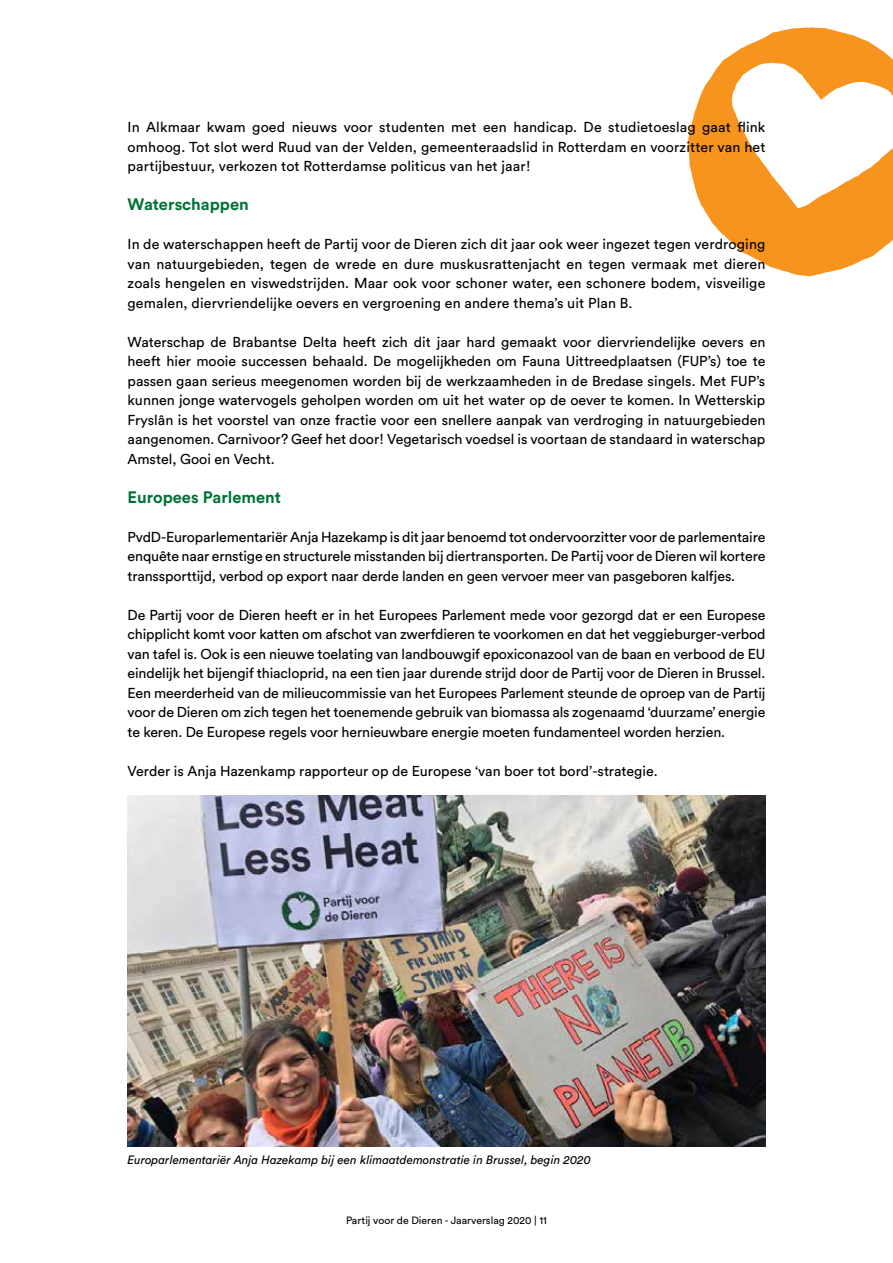
<style>
.page{position:relative;width:893px;height:1263px;background:#fff}
.page>*{position:absolute;margin:0;border:0;box-sizing:border-box;transform-origin:0 0}
.t1{font:700 16.5px "Circular Pro";color:#007236}
.t2{font:14.25px/19.5px "Circular Pro";color:#000;text-align:justify}
.t3{font:italic 12px "Circular Pro";color:#000}
.t4{font:10.5px "Circular Pro";color:#000}
</style>
<div class="page">
<svg style="left:688px;top:27px;width:205px;height:249px;fill:#f7941e"></svg>
<svg style="left:732px;top:63px;width:161px;height:145px"></svg>
<img style="left:128px;top:795px;width:637px;height:351px">
<p class="t2" style="left:128px;top:117px;width:639px">In Alkmaar kwam goed nieuws voor studenten met een handicap. De studietoeslag gaat flink omhoog. Tot slot werd Ruud van der Velden, gemeenteraadslid in Rotterdam en voorzitter van het partijbestuur, verkozen tot Rotterdamse politicus van het jaar!</p>
<p class="t1" style="left:128px;top:193px;width:123px">Waterschappen</p>
<p class="t2" style="left:128px;top:234px;width:639px">In de waterschappen heeft de Partij voor de Dieren zich dit jaar ook weer ingezet tegen verdroging van natuurgebieden, tegen de wrede en dure muskusrattenjacht en tegen vermaak met dieren zoals hengelen en viswedstrijden. Maar ook voor schoner water, een schonere bodem, visveilige gemalen, diervriendelijke oevers en vergroening en andere thema’s uit Plan B.</p>
<p class="t2" style="left:128px;top:331px;width:639px">Waterschap de Brabantse Delta heeft zich dit jaar hard gemaakt voor diervriendelijke oevers en heeft hier mooie successen behaald. De mogelijkheden om Fauna Uittreedplaatsen (FUP’s) toe te passen gaan serieus meegenomen worden bij de werkzaamheden in de Bredase singels. Met FUP’s kunnen jonge watervogels geholpen worden om uit het water op de oever te komen. In Wetterskip Fryslân is het voorstel van onze fractie voor een snellere aanpak van verdroging in natuurgebieden aangenomen. Carnivoor? Geef het door! Vegetarisch voedsel is voortaan de standaard in waterschap Amstel, Gooi en Vecht.</p>
<p class="t1" style="left:128px;top:485px;width:155px">Europees Parlement</p>
<p class="t2" style="left:128px;top:526px;width:639px">PvdD-Europarlementariër Anja Hazekamp is dit jaar benoemd tot ondervoorzitter voor de parlementaire enquête naar ernstige en structurele misstanden bij diertransporten. De Partij voor de Dieren wil kortere transsporttijd, verbod op export naar derde landen en geen vervoer meer van pasgeboren kalfjes.</p>
<p class="t2" style="left:128px;top:604px;width:639px">De Partij voor de Dieren heeft er in het Europees Parlement mede voor gezorgd dat er een Europese chipplicht komt voor katten om afschot van zwerfdieren te voorkomen en dat het veggieburger-verbod van tafel is. Ook is een nieuwe toelating van landbouwgif epoxiconazool van de baan en verbood de EU eindelijk het bijengif thiacloprid, na een tien jaar durende strijd door de Partij voor de Dieren in Brussel.<br>Een meerderheid van de milieucommissie van het Europees Parlement steunde de oproep van de Partij voor de Dieren om zich tegen het toenemende gebruik van biomassa als zogenaamd ‘duurzame’ energie te keren. De Europese regels voor hernieuwbare energie moeten fundamenteel worden herzien.</p>
<p class="t2" style="left:128px;top:760px;width:532px">Verder is Anja Hazenkamp rapporteur op de Europese ‘van boer tot bord’-strategie.</p>
<p class="t3" style="left:128px;top:1152px;width:465px">Europarlementariër Anja Hazekamp bij een klimaatdemonstratie in Brussel, begin 2020</p>
<p class="t4" style="left:346px;top:1213px;width:202px">Partij voor de Dieren - Jaarverslag 2020 | 11</p>
</div>
